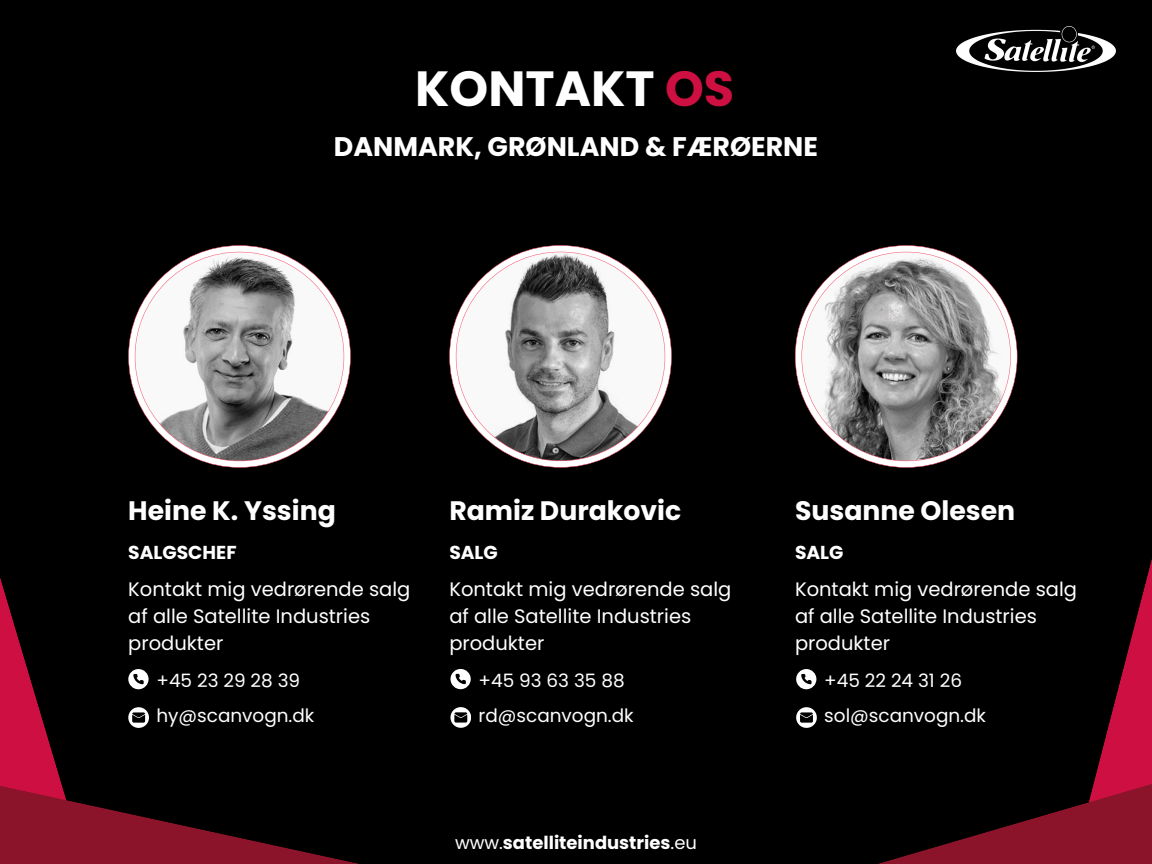
<style>
.page{position:relative;width:1152px;height:864px;background:#000}
.page>*{position:absolute;margin:0;border:0;box-sizing:border-box;transform-origin:0 0}
.t1{font:700 49.35px "Poppins";color:#fff}
.t2{font:700 26.85px "Poppins";color:#fff}
.t3{font:700 26.7px "Poppins";color:#fff}
.t4{font:19.5px/27px "Poppins";color:#fff}
.t5{font:700 18.75px "Poppins";color:#fff}
.t6{font:18.45px "Poppins";color:#fff}
.t7{font:700 18px "Poppins";color:#fff}
.s1{color:#cd1041}
.s2{font-weight:400}
</style>
<div class="page">
<img style="left:957px;top:27px;width:158px;height:45px">
<svg style="left:128px;top:245px;width:223px;height:223px"></svg>
<svg style="left:0;top:577px;width:359px;height:287px"></svg>
<svg style="left:449px;top:245px;width:223px;height:223px"></svg>
<svg style="left:450px;top:669px;width:21px;height:20px"></svg>
<svg style="left:450px;top:707px;width:21px;height:20px"></svg>
<svg style="left:795px;top:245px;width:222px;height:223px"></svg>
<svg style="left:796px;top:559px;width:356px;height:305px"></svg>
<p class="t1" style="left:415px;top:54px;width:321px">KONTAKT <span class="s1">OS</span></p>
<h4 class="t2" style="left:334px;top:128px;width:486px">DANMARK, GRØNLAND &amp; FÆRØERNE</h4>
<h2 class="t3" style="left:128px;top:492px;width:209px">Heine K. Yssing</h2>
<p class="t5" style="left:128px;top:539px;width:110px">SALGSCHEF</p>
<p class="t4" style="left:128px;top:575px;width:284px">Kontakt mig vedrørende salg af alle Satellite Industries produkter</p>
<h3 class="t6" style="left:156px;top:668px;width:145px">+45 23 29 28 39</h3>
<h4 class="t6" style="left:156px;top:703px;width:160px">hy@scanvogn.dk</h4>
<p class="t3" style="left:449px;top:492px;width:233px">Ramiz Durakovic</p>
<p class="t5" style="left:449px;top:539px;width:50px">SALG</p>
<h4 class="t4" style="left:449px;top:575px;width:284px">Kontakt mig vedrørende salg af alle Satellite Industries produkter</h4>
<p class="t6" style="left:479px;top:667px;width:148px">+45 93 63 35 88</p>
<h3 class="t6" style="left:479px;top:703px;width:157px">rd@scanvogn.dk</h3>
<p class="t7" style="left:455px;top:830px;width:243px"><span class="s2">www.</span>satelliteindustries<span class="s2">.eu</span></p>
<p class="t3" style="left:795px;top:492px;width:222px">Susanne Olesen</p>
<p class="t5" style="left:795px;top:539px;width:50px">SALG</p>
<h3 class="t4" style="left:795px;top:575px;width:284px">Kontakt mig vedrørende salg af alle Satellite Industries produkter</h3>
<p class="t6" style="left:824px;top:667px;width:139px">+45 22 24 31 26</p>
<p class="t6" style="left:824px;top:703px;width:163px">sol@scanvogn.dk</p>
</div>
